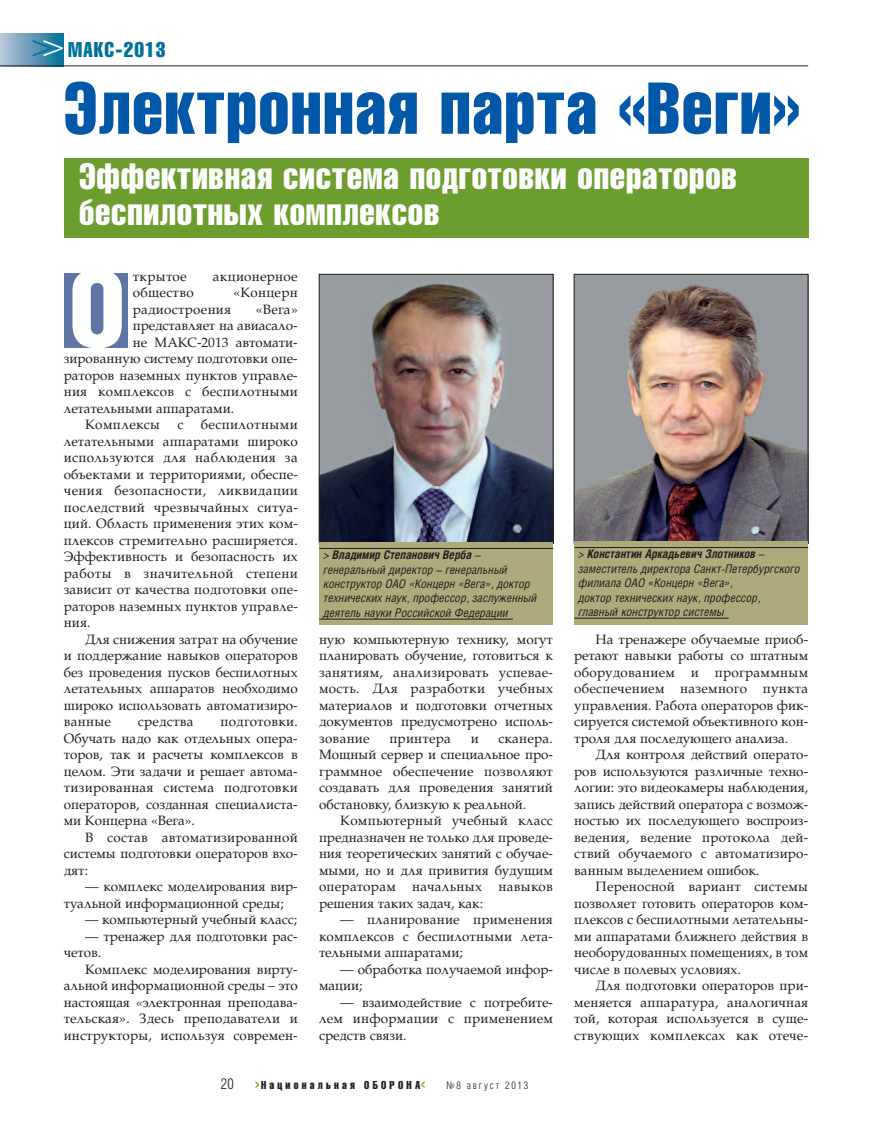
<style>
.page{position:relative;width:872px;height:1127px;background:#fff}
.page>*{position:absolute;margin:0;border:0;box-sizing:border-box;transform-origin:0 0}
.t1{font:900 105.75px "Helios Cond";color:#fff}
.t2{font:72px "Helios Compressed";letter-spacing:.02em;color:#0157a8}
.t3{font:36px/36px "Helios Compressed";letter-spacing:.02em;color:#fff}
.t4{font:21px "Helios Compressed";letter-spacing:.045em;color:#00719b}
.t5{font:300 15px "Helios Cond";color:#231f20}
.t6{font:13.5px/16.5px "AG Palatial";color:#231f20;text-align:justify}
.t7{font:13.5px "AG Palatial";letter-spacing:.02em;color:#231f20}
.t8{font:13.5px "AG Palatial";letter-spacing:.03em;color:#231f20}
.t9{font:italic 12px/14.4px "Helios Cond";color:#231f20}
.t10{font:11.25px "Helios Compressed";letter-spacing:.285em;color:#231f20}
.t11{font:300 10.5px "Helios Cond";letter-spacing:.17em;color:#231f20}
.s1{font-family:"Helios Cond";font-weight:300;font-size:33px}
.s2{font-family:"Helios Cond";font-weight:300;font-size:33px;color:#fff}
.s3{font-weight:700}
.s4{font-size:15px;color:#968d00}
</style>
<div class="page">
<div style="left:64px;top:158px;width:744px;height:80px;background:#6c9e2f"></div>
<div style="left:64px;top:273px;width:64px;height:75px;background:#5e76a3"></div>
<div style="left:0;top:33px;width:64px;height:33px;background:linear-gradient(to right,#c1c6da,#06709c)"></div>
<hr style="left:0;top:66px;width:808px;height:1px;background:#231f20">
<img style="left:321px;top:276px;width:230px;height:265px">
<div style="left:319px;top:274px;width:234px;height:269px;border:1px solid #231f20"></div>
<img style="left:576px;top:276px;width:230px;height:265px">
<div style="left:574px;top:274px;width:234px;height:269px;border:1px solid #231f20"></div>
<div style="left:319px;top:542px;width:234px;height:83px;background:#aeaa7c"></div>
<hr style="left:319px;top:548px;width:234px;height:1px;background:#231f20">
<hr style="left:319px;top:619px;width:194px;height:1px;background:#231f20">
<div style="left:574px;top:541px;width:234px;height:84px;background:#aeaa7c"></div>
<hr style="left:574px;top:547px;width:234px;height:1px;background:#231f20">
<hr style="left:574px;top:618px;width:154px;height:1px;background:#231f20">
<h3 class="t4" style="left:32px;top:38px;width:135px"><span class="s1">&gt;</span><span class="s2">&gt;</span>МАКС-2013</h3>
<h2 class="t2" style="left:64px;top:67px;width:737px">Электронная парта «Веги»</h2>
<h3 class="t3" style="left:79px;top:158px;width:659px">Эффективная система подготовки операторов беспилотных комплексов</h3>
<h1 class="t1" style="left:68px;top:271px;width:60px">О</h1>
<p class="t7" style="left:133px;top:268px;width:55px">ткрытое</p>
<p class="t7" style="left:213px;top:268px;width:86px">акционерное</p>
<p class="t7" style="left:133px;top:284px;width:62px">общество</p>
<p class="t7" style="left:233px;top:284px;width:66px">«Концерн</p>
<p class="t7" style="left:133px;top:301px;width:100px">радиостроения</p>
<p class="t6" style="left:256px;top:301px;width:43px">«Вега»</p>
<p class="t6" style="left:133px;top:317px;width:166px">представляет на авиасало-</p>
<p class="t6" style="left:133px;top:334px;width:166px">не МАКС-2013 автомати-</p>
<p class="t6" style="left:64px;top:350px;width:235px">зированную систему подготовки опе-</p>
<p class="t6" style="left:64px;top:367px;width:235px">раторов наземных пунктов управле-</p>
<p class="t7" style="left:64px;top:383px;width:235px">ния комплексов с беспилотными</p>
<p class="t6" style="left:64px;top:400px;width:172px">летательными аппаратами.</p>
<p class="t8" style="left:85px;top:416px;width:77px">Комплексы</p>
<p class="t6" style="left:177px;top:416px;width:7px">с</p>
<p class="t6" style="left:64px;top:416px;width:236px;text-indent:137px">беспилотными летательными аппаратами широко используются для наблюдения за объектами и территориями, обеспе&shy;чения безопасности, ликвидации последствий чрезвычайных ситуа&shy;ций. Область применения этих ком&shy;плексов стремительно расширяется.<br>Эффективность и безопасность их работы в значительной степени зависит от качества подготовки опе&shy;раторов наземных пунктов управле&shy;ния.</p>
<p class="t6" style="left:64px;top:631px;width:235px;text-indent:21px">Для снижения затрат на обучение и поддержание навыков операторов без проведения пусков беспилотных летательных аппаратов необходимо широко использовать автоматизиро&shy;ванные</p>
<p class="t6" style="left:64px;top:713px;width:235px;text-indent:157px">подготовки.<br>Обучать надо как отдельных опера&shy;торов, так и расчеты комплексов в целом. Эти задачи и решает автома&shy;тизированная система подготовки операторов, созданная специалиста&shy;ми Концерна «Вега».</p>
<p class="t6" style="left:64px;top:829px;width:235px;text-indent:21px">В состав автоматизированной системы подготовки операторов вхо&shy;дят:</p>
<p class="t6" style="left:64px;top:878px;width:235px;text-indent:21px">— комплекс моделирования вир&shy;туальной информационной среды;</p>
<p class="t6" style="left:85px;top:911px;width:214px">— компьютерный учебный класс;</p>
<p class="t6" style="left:64px;top:928px;width:235px;text-indent:21px">— тренажер для подготовки рас&shy;четов.</p>
<p class="t6" style="left:64px;top:961px;width:235px;text-indent:21px">Комплекс моделирования вирту&shy;альной информационной среды – это настоящая «электронная преподава&shy;тельская». Здесь преподаватели и инструкторы, используя современ-</p>
<p class="t7" style="left:138px;top:713px;width:57px">средства</p>
<p class="t9" style="left:323px;top:549px;width:215px">&gt; <span class="s3">Владимир Степанович Верба</span> – генеральный директор – генеральный конструктор ОАО «Концерн «Вега», доктор технических наук, профессор, заслуженный деятель науки Российской Федерации</p>
<p class="t9" style="left:578px;top:548px;width:223px">&gt; <span class="s3">Константин Аркадьевич Злотников</span> – заместитель директора Санкт-Петербургского филиала ОАО «Концерн «Вега»,<br>доктор технических наук, профессор, главный конструктор системы</p>
<p class="t6" style="left:319px;top:631px;width:235px">ную компьютерную технику, могут планировать обучение, готовиться к занятиям, анализировать успевае&shy;мость. Для разработки учебных материалов и подготовки отчетных документов предусмотрено исполь&shy;зование</p>
<p class="t6" style="left:319px;top:730px;width:235px;text-indent:179px">сканера.<br>Мощный сервер и специальное про&shy;граммное обеспечение позволяют создавать для проведения занятий обстановку, близкую к реальной.</p>
<p class="t6" style="left:319px;top:812px;width:235px;text-indent:21px">Компьютерный учебный класс предназначен не только для проведе&shy;ния теоретических занятий с обучае&shy;мыми, но и для привития будущим операторам начальных навыков решения таких задач, как:</p>
<p class="t6" style="left:319px;top:911px;width:235px;text-indent:21px">— планирование применения комплексов с беспилотными лета&shy;тельными аппаратами;</p>
<p class="t6" style="left:319px;top:961px;width:235px;text-indent:21px">— обработка получаемой инфор&shy;мации;</p>
<p class="t6" style="left:319px;top:994px;width:235px;text-indent:21px">— взаимодействие с потребите&shy;лем информации с применением средств связи.</p>
<p class="t7" style="left:389px;top:730px;width:63px">принтера</p>
<p class="t6" style="left:470px;top:730px;width:9px">и</p>
<p class="t6" style="left:574px;top:631px;width:235px;text-indent:21px">На тренажере обучаемые приоб&shy;ретают навыки работы со штатным оборудованием и программным обеспечением наземного пункта управления. Работа операторов фик&shy;сируется системой объективного кон&shy;троля для последующего анализа.</p>
<p class="t6" style="left:574px;top:746px;width:235px;text-indent:21px">Для контроля действий операто&shy;ров используются различные техно&shy;логии: это видеокамеры наблюдения, запись действий оператора с возмож&shy;ностью их последующего воспроиз&shy;ведения, ведение протокола дей&shy;ствий обучаемого с автоматизиро&shy;ванным выделением ошибок.</p>
<p class="t6" style="left:574px;top:878px;width:235px;text-indent:21px">Переносной вариант системы позволяет готовить операторов ком&shy;плексов с беспилотными летательны&shy;ми аппаратами ближнего действия в необорудованных помещениях, в том числе в полевых условиях.</p>
<p class="t6" style="left:574px;top:977px;width:235px;text-indent:21px">Для подготовки операторов при&shy;меняется аппаратура, аналогичная той, которая используется в суще&shy;ствующих комплексах как отече-</p>
<p class="t5" style="left:221px;top:1078px;width:15px">20</p>
<p class="t10" style="left:255px;top:1079px;width:172px"><span class="s4">&gt;</span>Национальная ОБОРОНА<span class="s4">&lt;</span></p>
<p class="t11" style="left:446px;top:1081px;width:83px">№8 август 2013</p>
</div>
